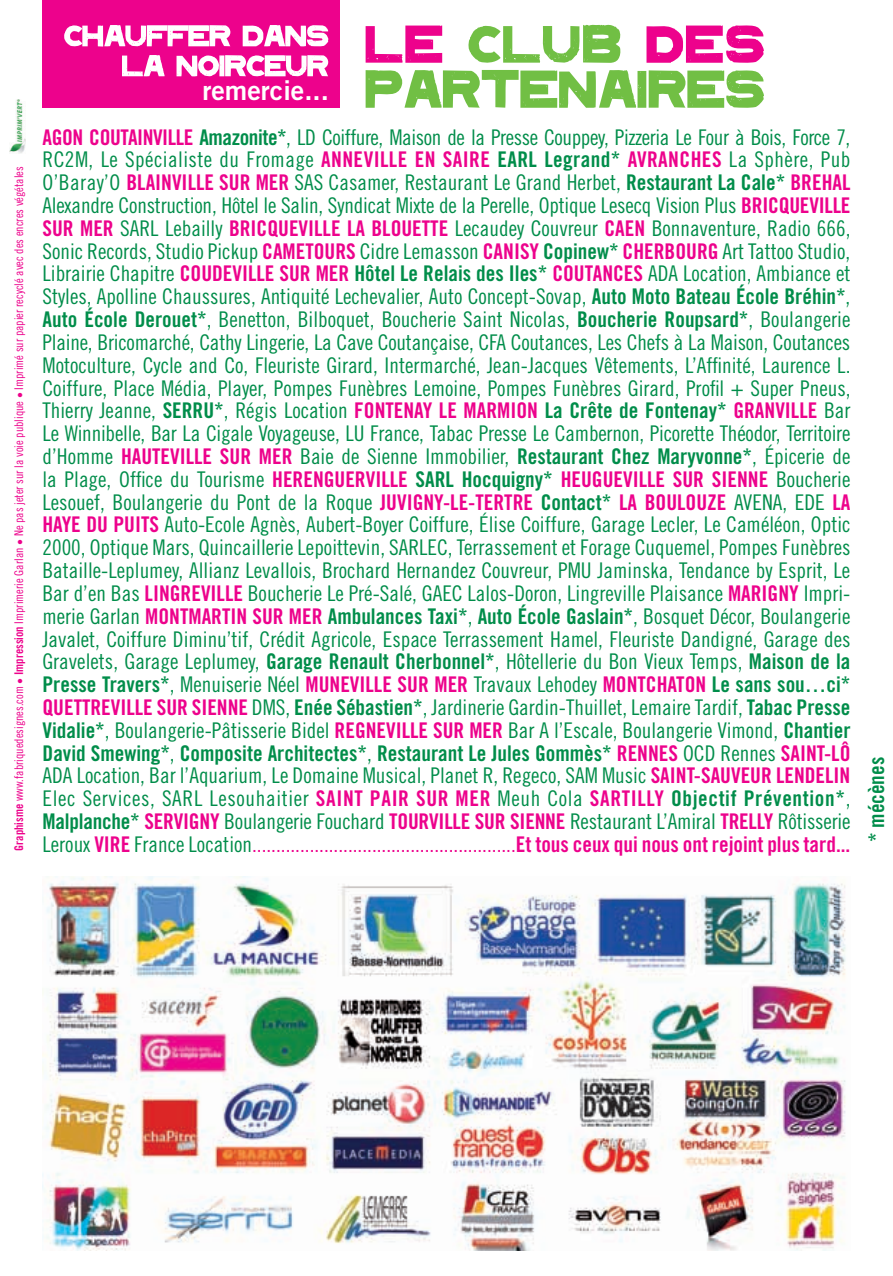
<style>
.page{position:relative;width:893px;height:1276px;background:#fff}
.page>*{position:absolute;margin:0;border:0;box-sizing:border-box;transform-origin:0 0}
.t1{font:90px "BD Plakatbau";letter-spacing:.005em;color:#71bf44}
.t2{font:90px "BD Plakatbau";letter-spacing:.02em;color:#ed028c}
.t3{font:51px "BD Plakatbau";letter-spacing:-.005em;color:#fff}
.t4{font:27px "Trade Gothic Bold Two";color:#fff}
.t5{font:21.6px/22.8px "Trade Gothic Cond Eighteen";color:#008d4a;text-align:justify}
.t6{font:21.6px "Trade Gothic Bold Cond Twenty";color:#008d4a}
.t7{font:21.6px "Trade Gothic Bold Cond Twenty";color:#ed028c}
.t8{font:12px "Trade Gothic Cond Eighteen";color:#ed028c}
.s1{font-family:"Trade Gothic Bold Cond Twenty"}
.s2{color:#71bf44}
.s3{font-family:"Trade Gothic Bold Cond Twenty";color:#ed028c}
.s4{font-family:"Trade Gothic Cond Eighteen";color:#008d4a}
.s5{color:#008d4a}
.s6{font-family:"Trade Gothic Cond Eighteen"}
.s7{color:#ed028c}
</style>
<div class="page">
<div style="left:43px;top:1px;width:297px;height:107px;background:#ed028c"></div>
<img style="left:43px;top:876px;width:803px;height:374px">
<img style="left:10px;top:99px;width:15px;height:54px">
<p class="t8" style="left:12px;top:850px;width:686px;rotate:-90deg"><span class="s1">Graphisme</span> www.fabriquedesignes.com <span class="s1">Impression</span> Imprimerie Garlan Ne pas jeter sur la voie publique Imprimé sur papier recyclé avec des encres végétales</p>
<h2 class="t3" style="left:64px;top:-1px;width:266px">CHAUFFER DANS</h2>
<h2 class="t3" style="left:122px;top:29px;width:209px">LA NOIRCEUR</h2>
<p class="t4" style="left:202px;top:74px;width:128px">remercie...</p>
<h1 class="t2" style="left:366px;top:-21px;width:401px">LE <span class="s2">CLUB</span> DES</h1>
<h1 class="t1" style="left:366px;top:24px;width:401px">PARTENAIRES</h1>
<p class="t5" style="left:42px;top:125px;width:809px"><span class="s3">AGON COUTAINVILLE</span> <span class="s1">Amazonite*</span>, LD Coiffure, Maison de la Presse Couppey, Pizzeria Le Four à Bois, Force 7, RC2M, Le Spécialiste du Fromage <span class="s3">ANNEVILLE EN SAIRE</span> <span class="s1">EARL Legrand*</span> <span class="s3">AVRANCHES</span> La Sphère, Pub O’Baray’O <span class="s3">BLAINVILLE SUR MER</span> SAS Casamer, Restaurant Le Grand Herbet, <span class="s1">Restaurant La Cale*</span> <span class="s3">BREHAL </span>Alexandre Construction, Hôtel le Salin, Syndicat Mixte de la Perelle, Optique Lesecq Vision Plus <span class="s3">BRICQUEVILLE SUR MER</span> SARL Lebailly <span class="s3">BRICQUEVILLE LA BLOUETTE</span> Lecaudey Couvreur <span class="s3">CAEN</span> Bonnaventure, Radio 666, Sonic Records, Studio Pickup <span class="s3">CAMETOURS</span> Cidre Lemasson <span class="s3">CANISY</span> <span class="s1">Copinew*</span> <span class="s3">CHERBOURG</span> Art Tattoo Studio, Librairie Chapitre <span class="s3">COUDEVILLE SUR MER</span> <span class="s1">Hôtel Le Relais des Iles*</span> <span class="s3">COUTANCES</span> ADA Location, Ambiance et Styles, Apolline Chaussures, Antiquité Lechevalier, Auto Concept-Sovap, <span class="s1">Auto Moto Bateau École Bréhin*</span>, <span class="s1">Auto École Derouet*</span>, Benetton, Bilboquet, Boucherie Saint Nicolas, <span class="s1">Boucherie Roupsard*</span>, Boulangerie Plaine, Bricomarché, Cathy Lingerie, La Cave Coutançaise, CFA Coutances, Les Chefs à La Maison, Coutances Motoculture, Cycle and Co, Fleuriste Girard, Intermarché, Jean-Jacques Vêtements, L’Affinité, Laurence L.<br>Coiffure, Place Média, Player, Pompes Funèbres Lemoine, Pompes Funèbres Girard, Profil + Super Pneus, Thierry Jeanne, <span class="s1">SERRU*</span>, Régis Location <span class="s3">FONTENAY LE MARMION</span> <span class="s1">La Crête de Fontenay*</span> <span class="s3">GRANVILLE</span> Bar Le Winnibelle, Bar La Cigale Voyageuse, LU France, Tabac Presse Le Cambernon, Picorette Théodor, Territoire d’Homme <span class="s3">HAUTEVILLE SUR MER</span> Baie de Sienne Immobilier, <span class="s1">Restaurant Chez Maryvonne*</span>, Épicerie de</p>
<p class="t7" style="left:42px;top:466px;width:809px"><span class="s4">la Plage, Office du Tourisme</span> HERENGUERVILLE <span class="s5">SARL Hocquigny*</span> HEUGUEVILLE SUR SIENNE <span class="s4">Boucherie</span></p>
<p class="t5" style="left:42px;top:490px;width:809px">Lesouef, Boulangerie du Pont de la Roque <span class="s3">JUVIGNY-LE-TERTRE</span> <span class="s1">Contact*</span> <span class="s3">LA BOULOUZE</span> AVENA, EDE <span class="s3">LA HAYE DU PUITS</span> Auto-Ecole Agnès, Aubert-Boyer Coiffure, Élise Coiffure, Garage Lecler, Le Caméléon, Optic 2000, Optique Mars, Quincaillerie Lepoittevin, SARLEC, Terrassement et Forage Cuquemel, Pompes Funèbres Bataille-Leplumey, Allianz Levallois, Brochard Hernandez Couvreur, PMU Jaminska, Tendance by Esprit, Le Bar d’en Bas <span class="s3">LINGREVILLE</span> Boucherie Le Pré-Salé, GAEC Lalos-Doron, Lingreville Plaisance <span class="s3">MARIGNY</span> Impri&shy;merie Garlan <span class="s3">MONTMARTIN SUR MER</span> <span class="s1">Ambulances Taxi*</span>, <span class="s1">Auto École Gaslain*</span>, Bosquet Décor, Boulangerie Javalet, Coiffure Diminu’tif, Crédit Agricole, Espace Terrassement Hamel, Fleuriste Dandigné, Garage des Gravelets, Garage Leplumey, <span class="s1">Garage Renault Cherbonnel*</span>, Hôtellerie du Bon Vieux Temps, <span class="s1">Maison de la Presse Travers*</span>, Menuiserie Néel <span class="s3">MUNEVILLE SUR MER</span> Travaux Lehodey <span class="s3">MONTCHATON</span> <span class="s1">Le sans sou…ci* </span><span class="s3">QUETTREVILLE SUR SIENNE</span> DMS, <span class="s1">Enée Sébastien*</span>, Jardinerie Gardin-Thuillet, Lemaire Tardif, <span class="s1">Tabac Presse Vidalie*</span>, Boulangerie-Pâtisserie Bidel <span class="s3">REGNEVILLE SUR MER</span> Bar A l’Escale, Boulangerie Vimond, <span class="s1">Chantier</span></p>
<p class="t6" style="left:43px;top:740px;width:809px">David Smewing*<span class="s6">,</span> Composite Architectes*<span class="s6">,</span> Restaurant Le Jules Gommès* <span class="s7">RENNES</span> <span class="s6">OCD Rennes</span> <span class="s7">SAINT-LÔ</span></p>
<p class="t5" style="left:42px;top:764px;width:809px">ADA Location, Bar l’Aquarium, Le Domaine Musical, Planet R, Regeco, SAM Music <span class="s3">SAINT-SAUVEUR LENDELIN </span>Elec Services, SARL Lesouhaitier <span class="s3">SAINT PAIR SUR MER</span> Meuh Cola <span class="s3">SARTILLY</span> <span class="s1">Objectif Prévention*</span>, <span class="s1">Malplanche*</span> <span class="s3">SERVIGNY</span> Boulangerie Fouchard <span class="s3">TOURVILLE SUR SIENNE</span> Restaurant L’Amiral <span class="s3">TRELLY</span> Rôtisserie Leroux <span class="s3">VIRE</span> France Location<span class="s7">.......................................................</span><span class="s3">Et tous ceux qui nous ont rejoint plus tard...</span></p>
<p class="t6" style="left:863px;top:842px;width:87px;rotate:-90deg">* mécènes</p>
</div>
